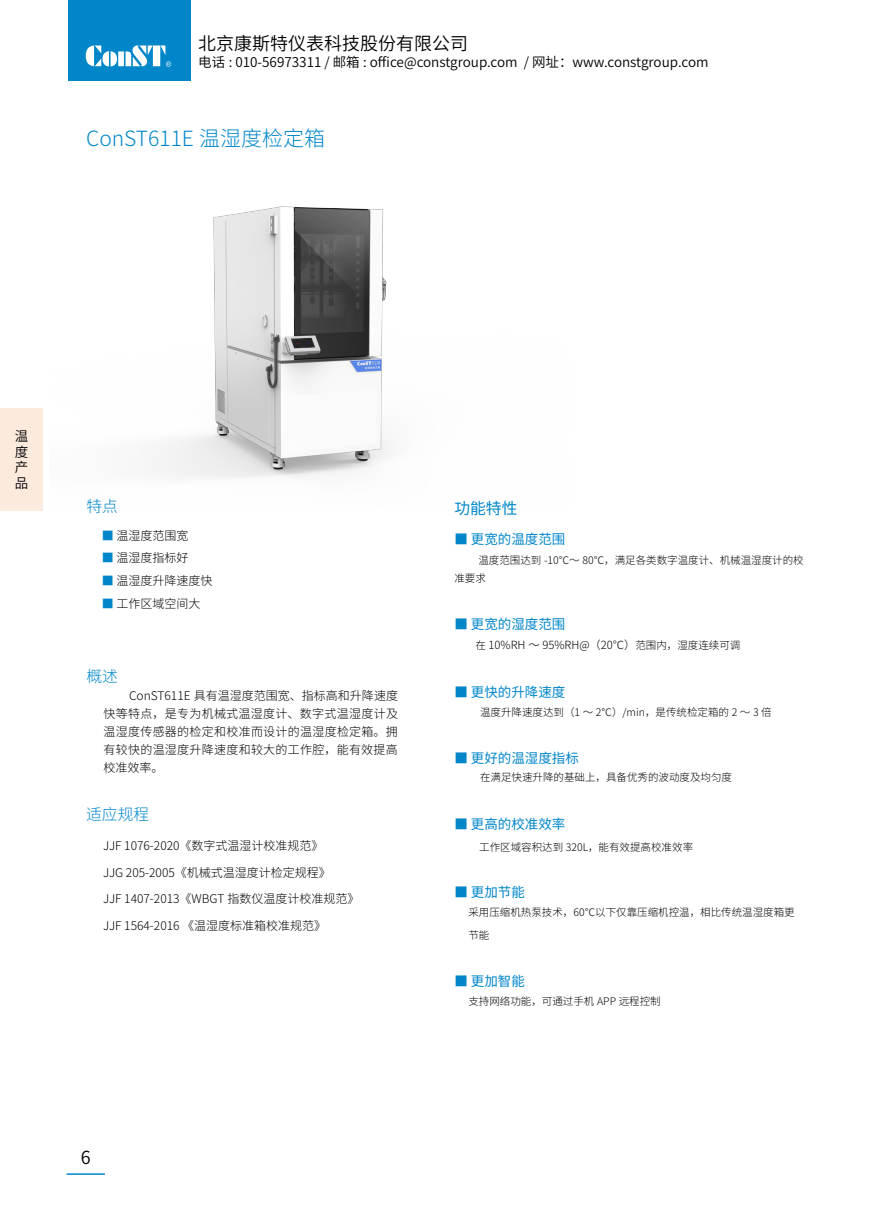
<style>
.page{position:relative;width:893px;height:1212px;background:#fff}
.page>*{position:absolute;margin:0;border:0;box-sizing:border-box;transform-origin:0 0}
.t1{font:300 21px "Source Han Sans CN";color:#0086c9}
.t2{font:18px "Source Han Sans CN";color:#000}
.t3{font:300 15.75px "Source Han Sans CN";color:#0086c9}
.t4{font:15.75px "Source Han Sans CN";color:#0086c9}
.t5{font:13.5px/15.5px "Source Han Sans CN";color:#000;text-align:justify}
.t6{font:13.5px "Source Han Sans CN";color:#0086c9}
.t7{font:300 12px/18px "Source Han Sans CN";color:#000;text-align:justify}
.t8{font:300 11.25px "Source Han Sans CN";color:#000}
.t9{font:300 10.5px/17.2px "Source Han Sans CN";color:#000}
.s1{color:#0086c9}
.s2{font-weight:300}
.s3{font-size:10.5px}
</style>
<div class="page">
<div style="left:0;top:408px;width:43px;height:102px;background:#fceadd"></div>
<div style="left:68px;top:0;width:122px;height:80px;background:#0086c9"></div>
<svg style="left:86px;top:45px;width:85px;height:22px"></svg>
<hr style="left:67px;top:1173px;width:38px;height:2px;background:#0086c9">
<img style="left:155px;top:206px;width:235px;height:272px">
<h2 class="t2" style="left:198px;top:33px;width:272px">北京康斯特仪表科技股份有限公司</h2>
<p class="t5" style="left:198px;top:55px;width:512px">电话 : 010-56973311 / 邮箱 : office@constgroup.com / 网址：www.constgroup.com</p>
<h1 class="t1" style="left:86px;top:127px;width:241px">ConST611E 温湿度检定箱</h1>
<p class="t5" style="left:15px;top:429px;width:15px">温度产品</p>
<h3 class="t3" style="left:86px;top:497px;width:33px">特点</h3>
<p class="t7" style="left:102px;top:526px;width:88px"><span class="s1">■</span> 温湿度范围宽</p>
<p class="t7" style="left:102px;top:549px;width:88px"><span class="s1">■</span> 温湿度指标好</p>
<p class="t7" style="left:102px;top:572px;width:112px"><span class="s1">■</span> 温湿度升降速度快</p>
<p class="t7" style="left:102px;top:595px;width:100px"><span class="s1">■</span> 工作区域空间大</p>
<h3 class="t3" style="left:86px;top:667px;width:33px">概述</h3>
<p class="t7" style="left:104px;top:687px;width:296px;text-indent:26px">ConST611E 具有温湿度范围宽、指标高和升降速度快等特点，是专为机械式温湿度计、数字式温湿度计及温湿度传感器的检定和校准而设计的温湿度检定箱。拥有较快的温湿度升降速度和较大的工作腔，能有效提高校准效率。</p>
<h3 class="t3" style="left:86px;top:805px;width:64px">适应规程</h3>
<p class="t7" style="left:103px;top:837px;width:222px">JJF 1076-2020《数字式温湿计校准规范》</p>
<p class="t7" style="left:103px;top:863px;width:229px">JJG 205-2005《机械式温湿度计检定规程》</p>
<p class="t7" style="left:103px;top:890px;width:258px">JJF 1407-2013《WBGT 指数仪温度计校准规范》</p>
<p class="t7" style="left:103px;top:916px;width:224px">JJF 1564-2016 《温湿度标准箱校准规范》</p>
<h3 class="t4" style="left:454px;top:499px;width:64px">功能特性</h3>
<p class="t6" style="left:454px;top:531px;width:112px"><span class="s2">■</span> 更宽的温度范围</p>
<p class="t9" style="left:454px;top:552px;width:351px;text-indent:24px">温度范围达到 -10℃～ 80℃，满足各类数字温度计、机械温湿度计的校准要求</p>
<p class="t6" style="left:454px;top:616px;width:112px"><span class="s2">■</span> 更宽的湿度范围</p>
<p class="t8" style="left:475px;top:638px;width:266px"><span class="s3">在</span> 10%RH ～ 95%RH@（20℃）<span class="s3">范围内，湿度连续可调</span></p>
<p class="t6" style="left:454px;top:684px;width:112px"><span class="s2">■</span> 更快的升降速度</p>
<p class="t9" style="left:480px;top:704px;width:293px">温度升降速度达到（1 ～ 2℃）/min，是传统检定箱的 2 ～ 3 倍</p>
<p class="t6" style="left:454px;top:750px;width:126px"><span class="s2">■</span> 更好的温湿度指标</p>
<p class="t9" style="left:480px;top:769px;width:253px">在满足快速升降的基础上，具备优秀的波动度及均匀度</p>
<p class="t6" style="left:454px;top:817px;width:112px"><span class="s2">■</span> 更高的校准效率</p>
<p class="t9" style="left:479px;top:839px;width:215px">工作区域容积达到 320L，能有效提高校准效率</p>
<p class="t6" style="left:454px;top:884px;width:72px"><span class="s2">■</span> 更加节能</p>
<p class="t9" style="left:468px;top:901px;width:328px;line-height:22.2px">采用压缩机热泵技术，60℃以下仅靠压缩机控温，相比传统温湿度箱更节能</p>
<p class="t6" style="left:454px;top:973px;width:72px"><span class="s2">■</span> 更加智能</p>
<p class="t9" style="left:468px;top:993px;width:194px">支持网络功能，可通过手机 APP 远程控制</p>
<h2 class="t2" style="left:81px;top:1147px;width:11px">6</h2>
</div>
